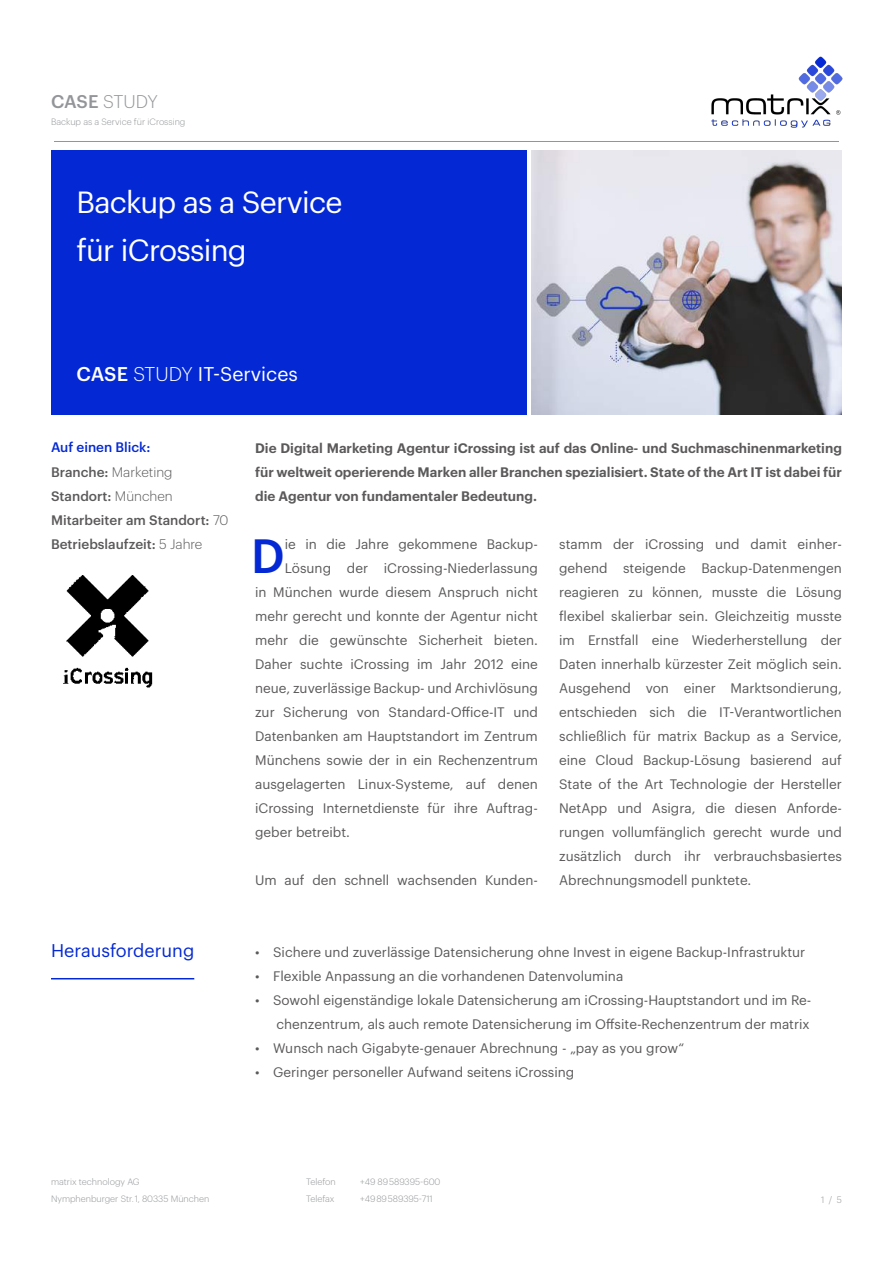
<style>
.page{position:relative;width:893px;height:1263px;background:#fff}
.page>*{position:absolute;margin:0;border:0;box-sizing:border-box;transform-origin:0 0}
.t1{font:500 47.1px "Graphik";color:#0429d4}
.t2{font:30px/48px "Graphik";letter-spacing:-.025em;color:#fff}
.t3{font:19.5px "Graphik";color:#fff}
.t4{font:18px "Graphik";color:#0429d4}
.t5{font:300 18px "Graphik";letter-spacing:-.015em;color:#939598}
.t6{font:13.5px/24px "Graphik";color:#5b5959;text-align:justify}
.t7{font:600 13.5px/24px "Graphik";color:#5b5959;text-align:justify}
.t8{font:500 13.5px/24px "Graphik";color:#5b5959}
.t9{font:300 9px/16.5px "Graphik";color:#939598}
.s1{font-weight:500}
.s2{font-weight:300}
.s3{color:#0429d4}
</style>
<div class="page">
<hr style="left:54px;top:141px;width:785px;height:1px;background:#939598">
<img style="left:711px;top:56px;width:132px;height:72px">
<div style="left:51px;top:151px;width:476px;height:264px;background:#0429d4"></div>
<img style="left:531px;top:151px;width:311px;height:264px">
<img style="left:63px;top:575px;width:90px;height:113px">
<hr style="left:51px;top:978px;width:143px;height:1px;background:#0429d4">
<h3 class="t5" style="left:51px;top:89px;width:108px"><span class="s1">CASE</span> STUDY</h3>
<p class="t9" style="left:51px;top:113px;width:136px">Backup as a Service für iCrossing</p>
<h2 class="t2" style="left:77px;top:175px;width:267px">Backup as a Service für iCrossing</h2>
<h3 class="t3" style="left:77px;top:359px;width:223px"><span class="s1">CASE</span> <span class="s2">STUDY</span> IT-Services</h3>
<p class="t8" style="left:51px;top:434px;width:179px"><span class="s3">Auf einen Blick:<br></span>Branche: <span class="s2">Marketing<br></span>Standort: <span class="s2">München<br></span>Mitarbeiter am Standort: <span class="s2">70<br></span>Betriebslaufzeit: <span class="s2">5 Jahre</span></p>
<h3 class="t4" style="left:51px;top:937px;width:145px">Herausforderung</h3>
<p class="t7" style="left:255px;top:435px;width:588px">Die Digital Marketing Agentur iCrossing ist auf das Online- und Suchmaschinenmarketing für weltweit operierende Marken aller Branchen spezialisiert. State of the Art IT ist dabei für die Agentur von fundamentaler Bedeutung.</p>
<h1 class="t1" style="left:251px;top:520px;width:35px">D</h1>
<p class="t6" style="left:285px;top:531px;width:254px">ie in die Jahre gekommene Backup-</p>
<p class="t6" style="left:559px;top:531px;width:284px">stamm der iCrossing und damit einher&shy;gehend steigende Backup-Datenmengen reagieren zu können, musste die Lösung flexibel skalierbar sein. Gleichzeitig musste im Ernstfall eine Wiederherstellung der Daten innerhalb kürzester Zeit möglich sein.<br>Ausgehend von einer Marktsondierung, entschieden sich die IT-Verantwortlichen schließlich für matrix Backup as a Service, eine Cloud Backup-Lösung basierend auf State of the Art Technologie der Hersteller NetApp und Asigra, die diesen Anforde&shy;rungen vollumfänglich gerecht wurde und zusätzlich durch ihr verbrauchsbasiertes Abrechnungsmodell punktete.</p>
<p class="t6" style="left:285px;top:555px;width:255px">Lösung der iCrossing-Niederlassung</p>
<p class="t6" style="left:255px;top:579px;width:284px">in München wurde diesem Anspruch nicht</p>
<p class="t6" style="left:255px;top:603px;width:284px">mehr gerecht und konnte der Agentur nicht</p>
<p class="t6" style="left:255px;top:627px;width:284px">mehr die gewünschte Sicherheit bieten.</p>
<p class="t6" style="left:255px;top:651px;width:284px">Daher suchte iCrossing im Jahr 2012 eine</p>
<p class="t6" style="left:255px;top:675px;width:284px">neue, zuverlässige Backup- und Archivlösung</p>
<p class="t6" style="left:255px;top:699px;width:284px">zur Sicherung von Standard-Office-IT und</p>
<p class="t6" style="left:255px;top:723px;width:284px">Datenbanken am Hauptstandort im Zentrum</p>
<p class="t6" style="left:255px;top:747px;width:284px">Münchens sowie der in ein Rechenzentrum</p>
<p class="t6" style="left:255px;top:771px;width:284px">ausgelagerten Linux-Systeme, auf denen</p>
<p class="t6" style="left:255px;top:795px;width:284px">iCrossing Internetdienste für ihre Auftrag-</p>
<p class="t6" style="left:255px;top:819px;width:96px">geber betreibt.</p>
<p class="t6" style="left:255px;top:867px;width:284px">Um auf den schnell wachsenden Kunden-</p>
<p class="t6" style="left:255px;top:939px;width:552px">• Sichere und zuverlässige Datensicherung ohne Invest in eigene Backup-Infrastruktur</p>
<p class="t6" style="left:255px;top:963px;width:370px">• Flexible Anpassung an die vorhandenen Datenvolumina</p>
<p class="t6" style="left:255px;top:987px;width:558px;text-align:right">• Sowohl eigenständige lokale Datensicherung am iCrossing-Hauptstandort und im Re&shy;chenzentrum, als auch remote Datensicherung im Offsite-Rechenzentrum der matrix</p>
<p class="t6" style="left:255px;top:1035px;width:431px">• Wunsch nach Gigabyte-genauer Abrechnung - „pay as you grow“</p>
<p class="t6" style="left:255px;top:1059px;width:321px">• Geringer personeller Aufwand seitens iCrossing</p>
<p class="t9" style="left:51px;top:1173px;width:160px">matrix technology AG<br>Nymphenburger Str. 1, 80335 München</p>
<p class="t9" style="left:306px;top:1173px;width:31px">Telefon</p>
<p class="t9" style="left:360px;top:1173px;width:82px">+49 89 589395-600</p>
<p class="t9" style="left:306px;top:1189px;width:30px">Telefax</p>
<p class="t9" style="left:360px;top:1189px;width:74px">+49 89 589395-711</p>
<p class="t9" style="left:821px;top:1191px;width:22px">1/5</p>
</div>
